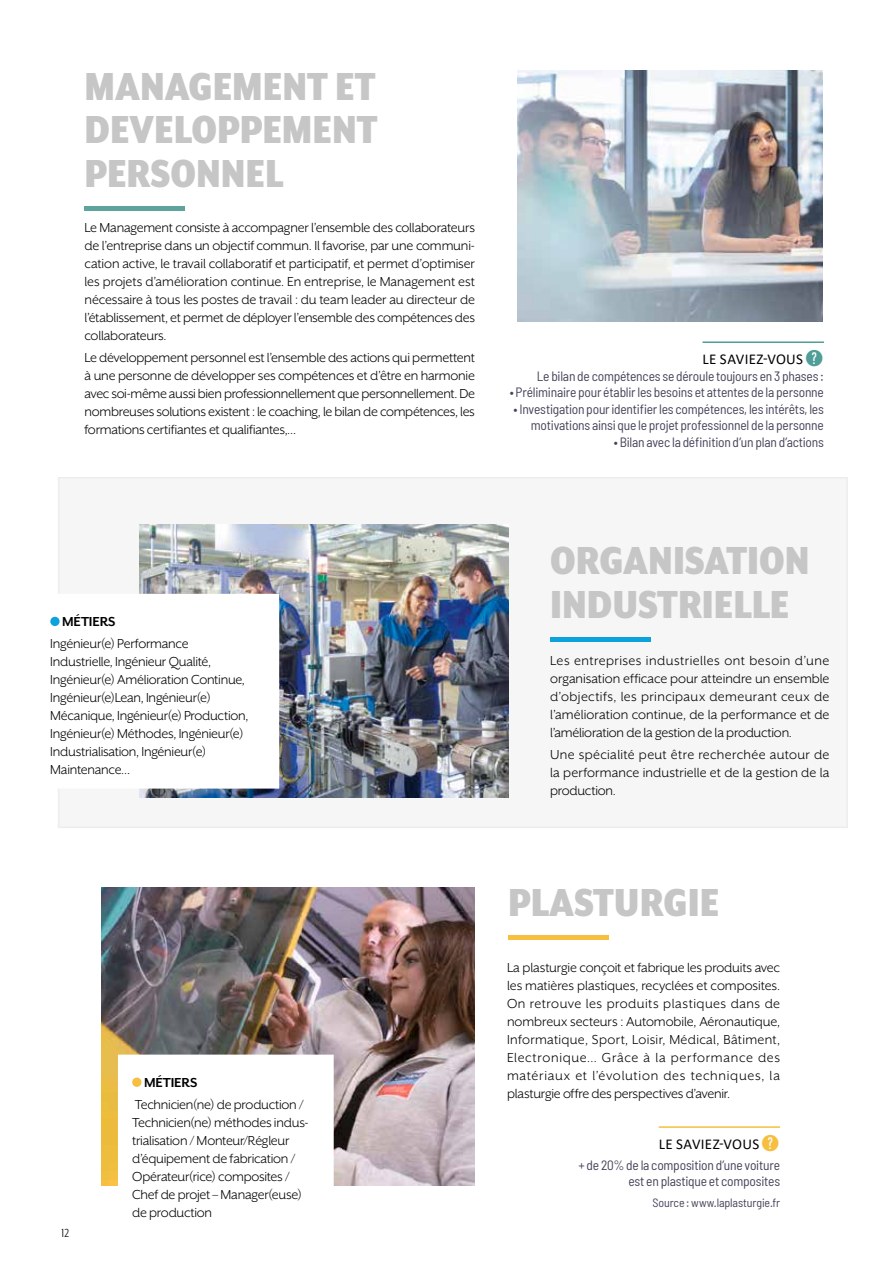
<style>
.page{position:relative;width:893px;height:1263px;background:#fff}
.page>*{position:absolute;margin:0;border:0;box-sizing:border-box;transform-origin:0 0}
.t1{font:900 45px/43.5px "Mr Eaves XL Mod Nar OT";color:#c6c6c6;text-align:justify}
.t2{font:15px/18px "Mr Eaves XL San OT";letter-spacing:-.02em;color:#000;text-align:justify}
.t3{font:15px "Calibri";letter-spacing:.02em;color:#000}
.t4{font:700 15px "Mr Eaves XL San OT";letter-spacing:-.005em;color:#000}
.t5{font:semi-condensed 13.5px/16.5px "Barlow";letter-spacing:-.015em;color:#464359;text-align:right}
.t6{font:13.5px "Mr Eaves XL Mod Nar OT";color:#000}
.t7{font:semi-condensed 12px "Barlow";letter-spacing:-.01em;color:#464359}
.s1{font-family:"Upright Figures Circle Filled";font-size:21px;color:#509e97}
.s2{font-family:"Upright Figures Circle Filled";font-size:21px;color:#f6bf3f}
</style>
<div class="page">
<div style="left:58px;top:477px;width:790px;height:351px;background:#f6f6f6"></div>
<img style="left:139px;top:525px;width:369px;height:273px">
<img style="left:102px;top:887px;width:373px;height:298px">
<div style="left:85px;top:206px;width:100px;height:5px;background:#5fa39e"></div>
<div style="left:550px;top:637px;width:100px;height:5px;background:#0ca3dd"></div>
<div style="left:508px;top:935px;width:100px;height:5px;background:#f6bf3f"></div>
<hr style="left:702px;top:341px;width:122px;height:2px;background:#509e97">
<hr style="left:659px;top:1126px;width:121px;height:2px;background:#f6bf3f">
<img style="left:518px;top:71px;width:304px;height:250px">
<div style="left:37px;top:594px;width:241px;height:194px;background:#fff"></div>
<div style="left:50px;top:617px;width:10px;height:9px;background:#0ca3dd;border-radius:50%"></div>
<div style="left:119px;top:1055px;width:214px;height:175px;background:#fff"></div>
<div style="left:132px;top:1077px;width:9px;height:10px;background:#f6bf3f;border-radius:50%"></div>
<div style="left:118px;top:1054px;width:216px;height:177px;border:2px solid #fff"></div>
<h1 class="t1" style="left:85px;top:64px;width:294px">MANAGEMENT ET DEVELOPPEMENT PERSONNEL</h1>
<p class="t2" style="left:85px;top:218px;width:392px">Le Management consiste à accompagner l’ensemble des collaborateurs de l’entreprise dans un objectif commun. Il favorise, par une communi&shy;cation active, le travail collaboratif et participatif, et permet d’optimiser les projets d’amélioration continue. En entreprise, le Management est nécessaire à tous les postes de travail : du team leader au directeur de l’établissement, et permet de déployer l’ensemble des compétences des collaborateurs.</p>
<p class="t2" style="left:85px;top:349px;width:392px">Le développement personnel est l’ensemble des actions qui permettent à une personne de développer ses compétences et d’être en harmonie avec soi-même aussi bien professionnellement que personnellement. De nombreuses solutions existent : le coaching, le bilan de compétences, les formations certifiantes et qualifiantes,…</p>
<p class="t3" style="left:702px;top:349px;width:123px">LE SAVIEZ-VOUS <span class="s1">?</span></p>
<p class="t5" style="left:537px;top:367px;width:289px">Le bilan de compétences se déroule toujours en 3 phases :</p>
<p class="t5" style="left:510px;top:384px;width:316px">• Préliminaire pour établir les besoins et attentes de la personne</p>
<p class="t5" style="left:514px;top:400px;width:312px">• Investigation pour identifier les compétences, les intérêts, les motivations ainsi que le projet professionnel de la personne</p>
<p class="t5" style="left:614px;top:433px;width:212px">• Bilan avec la définition d’un plan d’actions</p>
<p class="t4" style="left:62px;top:613px;width:55px">MÉTIERS</p>
<p class="t2" style="left:50px;top:635px;width:200px;text-align:left">Ingénieur(e) Performance<br>Industrielle, Ingénieur Qualité,<br>Ingénieur(e) Amélioration Continue,<br>Ingénieur(e)Lean, Ingénieur(e)<br>Mécanique, Ingénieur(e) Production,<br>Ingénieur(e) Méthodes, Ingénieur(e)<br>Industrialisation, Ingénieur(e)<br>Maintenance…</p>
<p class="t6" style="left:62px;top:1225px;width:9px">12</p>
<p class="t4" style="left:144px;top:1074px;width:55px">MÉTIERS</p>
<p class="t2" style="left:132px;top:1095px;width:178px;text-align:left">Technicien(ne) de production /<br>Technicien(ne) méthodes indus&shy;trialisation / Monteur/Régleur d’équipement de fabrication /<br>Opérateur(rice) composites /<br>Chef de projet – Manager(euse) de production</p>
<h1 class="t1" style="left:550px;top:538px;width:261px">ORGANISATION<br>INDUSTRIELLE</h1>
<p class="t2" style="left:550px;top:651px;width:281px">Les entreprises industrielles ont besoin d’une organisation efficace pour atteindre un ensemble d’objectifs, les principaux demeurant ceux de l’amélioration continue, de la performance et de l’amélioration de la gestion de la production.</p>
<p class="t2" style="left:550px;top:745px;width:281px">Une spécialité peut être recherchée autour de la performance industrielle et de la gestion de la production.</p>
<h1 class="t1" style="left:508px;top:880px;width:213px">PLASTURGIE</h1>
<p class="t2" style="left:507px;top:958px;width:275px">La plasturgie conçoit et fabrique les produits avec les matières plastiques, recyclées et composites.<br>On retrouve les produits plastiques dans de nombreux secteurs : Automobile, Aéronautique, Informatique, Sport, Loisir, Médical, Bâtiment, Electronique... Grâce à la performance des matériaux et l’évolution des techniques, la plasturgie offre des perspectives d’avenir.</p>
<p class="t3" style="left:659px;top:1134px;width:123px">LE SAVIEZ-VOUS <span class="s2">?</span></p>
<p class="t5" style="left:578px;top:1156px;width:203px">+ de 20% de la composition d’une voiture est en plastique et composites</p>
<p class="t7" style="left:652px;top:1195px;width:129px">Source : www.laplasturgie.fr</p>
</div>
